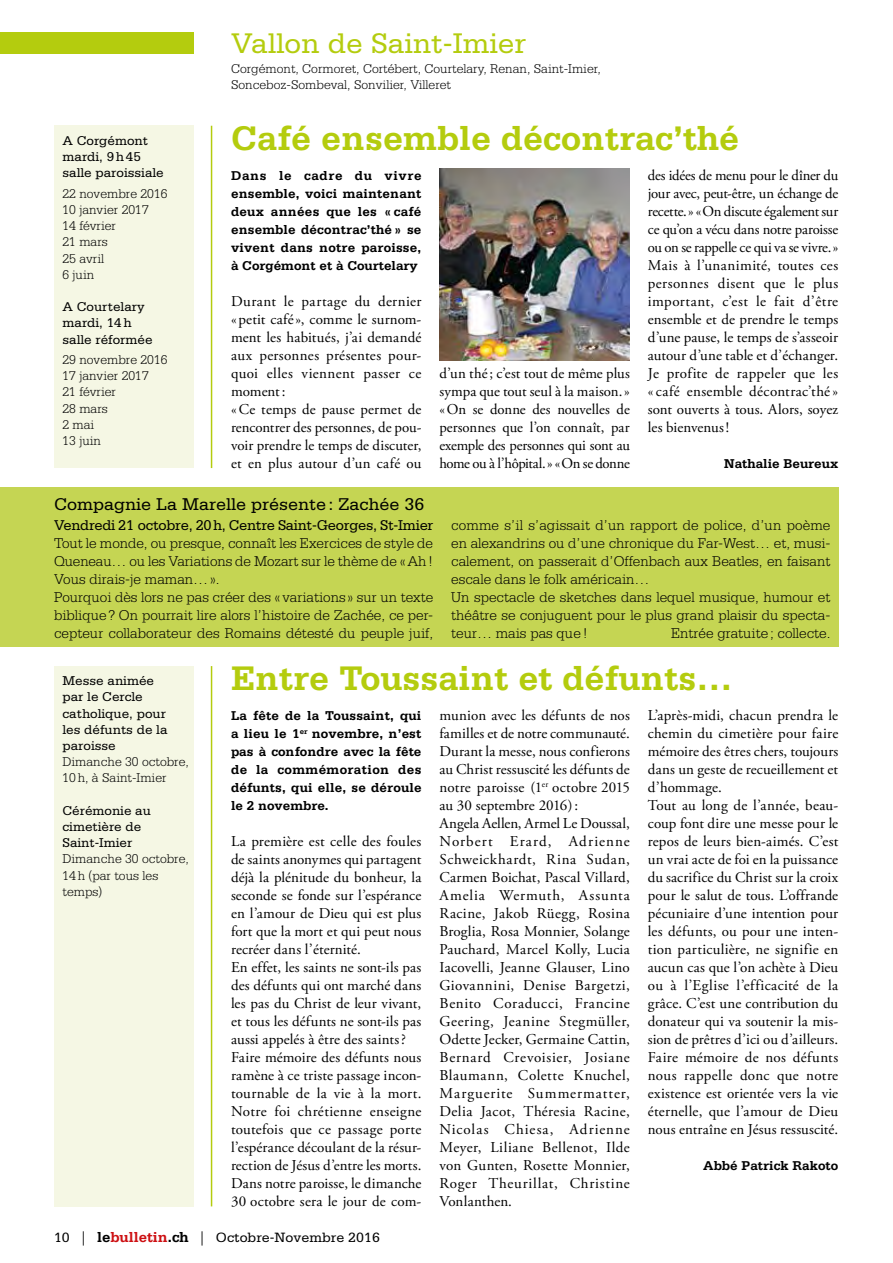
<style>
.page{position:relative;width:893px;height:1263px;background:#fff}
.page>*{position:absolute;margin:0;border:0;box-sizing:border-box;transform-origin:0 0}
.t1{font:700 36px "Serifa";color:#b4cc0e}
.t2{font:30px "Serifa";color:#b4cc0e}
.t3{font:18px "Serifa";color:#000}
.t4{font:15px/18px "Adobe Garamond Pro";letter-spacing:.01em;color:#000}
.t5{font:300 15px/18px "Serifa";color:#000}
.t6{font:15px "Serifa";letter-spacing:-.015em;color:#000}
.t7{font:14.25px "Serifa";color:#000}
.t8{font:700 13.5px/18px "Serifa";letter-spacing:.01em;color:#000;text-align:justify}
.t9{font:300 13.5px/16.2px "Serifa";color:#000}
.t10{font:13.5px/16.2px "Serifa";color:#000}
.s1{font-family:"Adobe Garamond Pro"}
.s2{font-weight:700;font-size:15px}
.s3{font-weight:700;font-size:15px;color:#cd1013}
</style>
<div class="page">
<div style="left:0;top:33px;width:193px;height:21px;background:#b4cc0e"></div>
<hr style="left:211px;top:126px;width:1px;height:342px;background:#b4cc0e">
<hr style="left:211px;top:666px;width:1px;height:540px;background:#b4cc0e">
<div style="left:54px;top:126px;width:139px;height:342px;background:#f5f7e4"></div>
<div style="left:54px;top:666px;width:139px;height:540px;background:#f5f7e4"></div>
<div style="left:0;top:487px;width:839px;height:160px;background:#c5d553"></div>
<img style="left:439px;top:169px;width:191px;height:191px">
<h2 class="t2" style="left:231px;top:27px;width:297px">Vallon de Saint-Imier</h2>
<p class="t9" style="left:231px;top:61px;width:371px">Corgémont, Cormoret, Cortébert, Courtelary, Renan, Saint-Imier,<br>Sonceboz-Sombeval, Sonvilier, Villeret</p>
<p class="t10" style="left:63px;top:132px;width:87px">A Corgémont</p>
<h1 class="t1" style="left:231px;top:117px;width:510px">Café ensemble décontrac’thé</h1>
<p class="t10" style="left:63px;top:148px;width:103px">mardi, 9h45 salle paroissiale</p>
<p class="t9" style="left:63px;top:185px;width:107px">22 novembre 2016<br>10 janvier 2017<br>14 février<br>21 mars<br>25 avril<br>6 juin</p>
<p class="t10" style="left:63px;top:298px;width:92px">A Courtelary mardi, 14h salle réformée</p>
<p class="t9" style="left:63px;top:351px;width:107px">29 novembre 2016<br>17 janvier 2017<br>21 février<br>28 mars<br>2 mai<br>13 juin</p>
<p class="t4" style="left:648px;top:167px;width:192px;text-align:justify">des idées de menu pour le dîner du jour avec, peut-être, un échange de recette.» «On discute également sur ce qu’on a vécu dans notre paroisse ou on se rappelle ce qui va se vivre.» Mais à l’unanimité, toutes ces personnes disent que le plus important, c’est le fait d’être ensemble et de prendre le temps d’une pause, le temps de s’asseoir autour d’une table et d’échanger.<br>Je profite de rappeler que les « café ensemble décontrac’thé» sont ouverts à tous. Alors, soyez les bienvenus!</p>
<p class="t8" style="left:724px;top:454px;width:116px">Nathalie Beureux</p>
<p class="t8" style="left:231px;top:166px;width:192px">Dans le cadre du vivre ensemble, voici maintenant deux années que les « café ensemble décontrac’thé » se vivent dans notre paroisse, à Corgémont et à Courtelary</p>
<p class="t4" style="left:231px;top:293px;width:192px">Durant le partage du dernier «petit café», comme le surnom&shy;ment les habitués, j’ai demandé aux personnes présentes pour&shy;quoi elles viennent passer ce moment:<br>«Ce temps de pause permet de rencontrer des personnes, de pou&shy;voir prendre le temps de discuter, et en plus autour d’un café ou</p>
<p class="t4" style="left:439px;top:365px;width:192px;text-align:justify">d’un thé; c’est tout de même plus sympa que tout seul à la maison.» «On se donne des nouvelles de personnes que l’on connaît, par exemple des personnes qui sont au home ou à l’hôpital.» «On se donne</p>
<p class="t3" style="left:54px;top:494px;width:372px">Compagnie La Marelle présente: Zachée 36</p>
<p class="t6" style="left:54px;top:517px;width:381px">Vendredi 21 octobre, 20h, Centre Saint-Georges, St-Imier</p>
<p class="t5" style="left:54px;top:534px;width:381px">Tout le monde, ou presque, connaît les Exercices de style de Queneau… ou les Variations de Mozart sur le thème de «Ah!<br>Vous dirais-je maman…».<br>Pourquoi dès lors ne pas créer des « variations » sur un texte biblique? On pourrait lire alors l’histoire de Zachée, ce per&shy;cepteur collaborateur des Romains détesté du peuple juif,</p>
<p class="t5" style="left:451px;top:516px;width:381px">comme s’il s’agissait d’un rapport de police, d’un poème en alexandrins ou d’une chronique du Far-West… et, musi&shy;calement, on passerait d’Offenbach aux Beatles, en faisant escale dans le folk américain…<br>Un spectacle de sketches dans lequel musique, humour et théâtre se conjuguent pour le plus grand plaisir du specta&shy;teur… mais pas que !</p>
<p class="t5" style="left:671px;top:624px;width:161px">Entrée gratuite ; collecte.</p>
<p class="t10" style="left:63px;top:673px;width:107px">Messe animée par le Cercle catholique, pour les défunts de la paroisse</p>
<p class="t9" style="left:63px;top:753px;width:128px">Dimanche 30 octobre,<br>10h, à Saint-Imier</p>
<p class="t10" style="left:63px;top:802px;width:90px">Cérémonie au cimetière de<br>Saint-Imier</p>
<p class="t9" style="left:63px;top:851px;width:128px">Dimanche 30 octobre,<br>14h (par tous les temps)</p>
<h1 class="t1" style="left:231px;top:657px;width:503px">Entre Toussaint et défunts…</h1>
<p class="t8" style="left:231px;top:706px;width:192px">La fête de la Toussaint, qui a lieu le 1<sup>er</sup> novembre, n’est pas à confondre avec la fête de la commémoration des défunts, qui elle, se déroule le 2 novembre.</p>
<p class="t4" style="left:231px;top:833px;width:192px">La première est celle des foules de saints anonymes qui partagent déjà la plénitude du bonheur, la seconde se fonde sur l’espérance en l’amour de Dieu qui est plus fort que la mort et qui peut nous recréer dans l’éternité.<br>En effet, les saints ne sont-ils pas des défunts qui ont marché dans les pas du Christ de leur vivant, et tous les défunts ne sont-ils pas aussi appelés à être des saints?<br>Faire mémoire des défunts nous ramène à ce triste passage incon&shy;tournable de la vie à la mort.<br>Notre foi chrétienne enseigne toutefois que ce passage porte l’espérance découlant de la résur&shy;rection de Jésus d’entre les morts.<br>Dans notre paroisse, le dimanche<br>30 octobre sera le jour de com-</p>
<p class="t4" style="left:439px;top:707px;width:192px">munion avec les défunts de nos familles et de notre communauté.<br>Durant la messe, nous confierons au Christ ressuscité les défunts de notre paroisse (1<sup>er</sup> octobre 2015 au 30 septembre 2016):<br>Angela Aellen, Armel Le Doussal,<br>Norbert Erard, Adrienne<br>Schweickhardt, Rina Sudan,<br>Carmen Boichat, Pascal Villard,<br>Amelia Wermuth, Assunta<br>Racine, Jakob Rüegg, Rosina<br>Broglia, Rosa Monnier, Solange<br>Pauchard, Marcel Kolly, Lucia<br>Iacovelli, Jeanne Glauser, Lino<br>Giovannini, Denise Bargetzi,<br>Benito Coraducci, Francine<br>Geering, Jeanine Stegmüller,<br>Odette Jecker, Germaine Cattin,<br>Bernard Crevoisier, Josiane<br>Blaumann, Colette Knuchel,<br>Marguerite Summermatter,<br>Delia Jacot, Théresia Racine,<br>Nicolas Chiesa, Adrienne<br>Meyer, Liliane Bellenot, Ilde von Gunten, Rosette Monnier,<br>Roger Theurillat, Christine<br>Vonlanthen.</p>
<p class="t4" style="left:648px;top:707px;width:192px">L’après-midi, chacun prendra le chemin du cimetière pour faire mémoire des êtres chers, toujours dans un geste de recueillement et d’hommage.<br>Tout au long de l’année, beau&shy;coup font dire une messe pour le repos de leurs bien-aimés. C’est un vrai acte de foi en la puissance du sacrifice du Christ sur la croix pour le salut de tous. L’offrande pécuniaire d’une intention pour les défunts, ou pour une inten&shy;tion particulière, ne signifie en aucun cas que l’on achète à Dieu ou à l’Eglise l’efficacité de la grâce. C’est une contribution du donateur qui va soutenir la mis&shy;sion de prêtres d’ici ou d’ailleurs.<br>Faire mémoire de nos défunts nous rappelle donc que notre existence est orientée vers la vie éternelle, que l’amour de Dieu nous entraîne en Jésus ressuscité.</p>
<p class="t8" style="left:703px;top:1156px;width:137px">Abbé Patrick Rakoto</p>
<p class="t7" style="left:54px;top:1230px;width:327px">10 <span class="s1">|</span> <span class="s2">le</span><span class="s3">bulletin</span><span class="s2">.ch</span> <span class="s1">|</span> Octobre-Novembre 2016</p>
</div>
